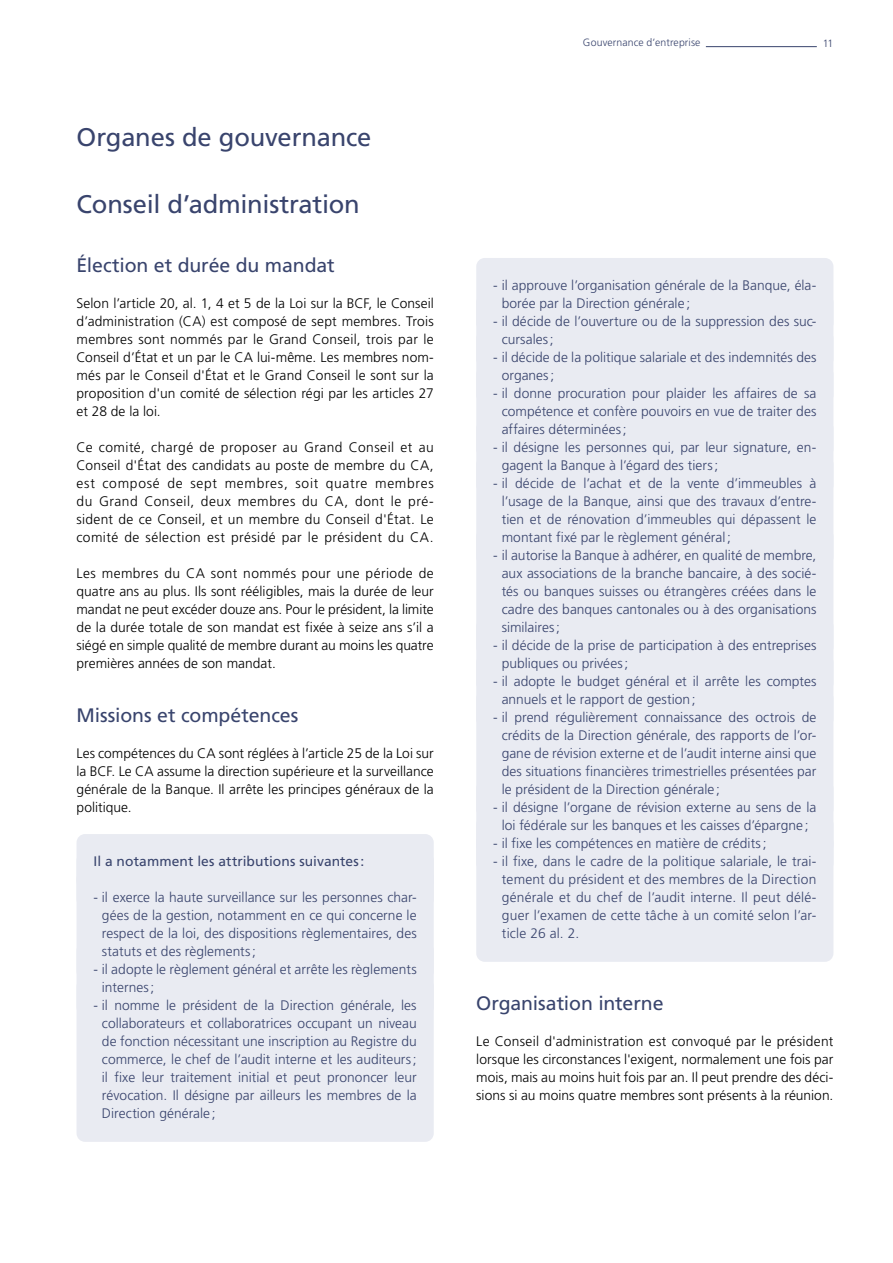
<style>
.page{position:relative;width:893px;height:1263px;background:#fff}
.page>*{position:absolute;margin:0;border:0;box-sizing:border-box;transform-origin:0 0}
.t1{font:25.5px "Frutiger";letter-spacing:-.01em;color:#39446d}
.t2{font:19.5px "Frutiger";letter-spacing:-.005em;color:#39446d}
.t3{font:300 13.8px/18px "Frutiger";color:#39446d;text-align:justify}
.t4{font:300 13.8px/18px "Frutiger";letter-spacing:.005em;color:#000;text-align:justify}
.t5{font:13.8px "Frutiger";letter-spacing:.005em;color:#39446d}
.t6{font:300 10.5px "Frutiger";letter-spacing:.01em;color:#39446d}
</style>
<div class="page">
<hr style="left:706px;top:46px;width:111px;height:1px;background:#39446d">
<div style="left:77px;top:834px;width:357px;height:56px;background:#e9ebf2;border-radius:9px"></div>
<div style="left:77px;top:870px;width:357px;height:110px;background:#e9ebf2;border-radius:9px"></div>
<div style="left:77px;top:942px;width:357px;height:74px;background:#e9ebf2;border-radius:9px"></div>
<div style="left:77px;top:978px;width:357px;height:164px;background:#e9ebf2;border-radius:9px"></div>
<div style="left:476px;top:258px;width:357px;height:74px;background:#e9ebf2;border-radius:9px"></div>
<div style="left:476px;top:294px;width:357px;height:74px;background:#e9ebf2;border-radius:9px"></div>
<div style="left:476px;top:330px;width:357px;height:74px;background:#e9ebf2;border-radius:9px"></div>
<div style="left:476px;top:366px;width:357px;height:92px;background:#e9ebf2;border-radius:9px"></div>
<div style="left:476px;top:420px;width:357px;height:74px;background:#e9ebf2;border-radius:9px"></div>
<div style="left:476px;top:456px;width:357px;height:110px;background:#e9ebf2;border-radius:9px"></div>
<div style="left:476px;top:528px;width:357px;height:128px;background:#e9ebf2;border-radius:9px"></div>
<div style="left:476px;top:618px;width:357px;height:74px;background:#e9ebf2;border-radius:9px"></div>
<div style="left:476px;top:654px;width:357px;height:74px;background:#e9ebf2;border-radius:9px"></div>
<div style="left:476px;top:690px;width:357px;height:128px;background:#e9ebf2;border-radius:9px"></div>
<div style="left:476px;top:780px;width:357px;height:74px;background:#e9ebf2;border-radius:9px"></div>
<div style="left:476px;top:834px;width:357px;height:128px;background:#e9ebf2;border-radius:9px"></div>
<h1 class="t1" style="left:77px;top:122px;width:296px">Organes de gouvernance</h1>
<h1 class="t1" style="left:77px;top:189px;width:285px">Conseil d’administration</h1>
<h2 class="t2" style="left:77px;top:253px;width:260px">Élection et durée du mandat</h2>
<p class="t4" style="left:77px;top:294px;width:359px">Selon l’article 20, al. 1, 4 et 5 de la Loi sur la BCF, le Conseil d’administration (CA) est composé de sept membres. Trois membres sont nommés par le Grand Conseil, trois par le Conseil d’État et un par le CA lui-même. Les membres nom&shy;més par le Conseil d'État et le Grand Conseil le sont sur la proposition d'un comité de sélection régi par les articles 27 et 28 de la loi.</p>
<p class="t4" style="left:77px;top:438px;width:359px">Ce comité, chargé de proposer au Grand Conseil et au Conseil d'État des candidats au poste de membre du CA, est composé de sept membres, soit quatre membres du Grand Conseil, deux membres du CA, dont le pré&shy;sident de ce Conseil, et un membre du Conseil d'État. Le comité de sélection est présidé par le président du CA.</p>
<p class="t4" style="left:77px;top:564px;width:359px">Les membres du CA sont nommés pour une période de quatre ans au plus. Ils sont rééligibles, mais la durée de leur mandat ne peut excéder douze ans. Pour le président, la limite de la durée totale de son mandat est fixée à seize ans s’il a siégé en simple qualité de membre durant au moins les quatre premières années de son mandat.</p>
<h2 class="t2" style="left:77px;top:703px;width:223px">Missions et compétences</h2>
<p class="t4" style="left:77px;top:744px;width:359px">Les compétences du CA sont réglées à l’article 25 de la Loi sur la BCF. Le CA assume la direction supérieure et la surveillance générale de la Banque. Il arrête les principes généraux de la politique.</p>
<p class="t5" style="left:94px;top:853px;width:272px">Il a notamment les attributions suivantes:</p>
<p class="t3" style="left:102px;top:888px;width:316px;text-indent:-8px">- il exerce la haute surveillance sur les personnes char&shy;gées de la gestion, notamment en ce qui concerne le respect de la loi, des dispositions règlementaires, des statuts et des règlements;</p>
<p class="t3" style="left:102px;top:960px;width:316px;text-indent:-8px">- il adopte le règlement général et arrête les règlements internes;</p>
<p class="t3" style="left:102px;top:996px;width:316px;text-indent:-8px">- il nomme le président de la Direction générale, les collaborateurs et collaboratrices occupant un niveau de fonction nécessitant une inscription au Registre du commerce, le chef de l’audit interne et les auditeurs; il fixe leur traitement initial et peut prononcer leur révocation. Il désigne par ailleurs les membres de la Direction générale;</p>
<p class="t6" style="left:583px;top:37px;width:119px">Gouvernance d’entreprise</p>
<p class="t6" style="left:823px;top:37px;width:12px">11</p>
<p class="t3" style="left:502px;top:276px;width:316px;text-indent:-8px">- il approuve l’organisation générale de la Banque, éla&shy;borée par la Direction générale;</p>
<p class="t3" style="left:502px;top:312px;width:316px;text-indent:-8px">- il décide de l’ouverture ou de la suppression des suc&shy;cursales;</p>
<p class="t3" style="left:502px;top:348px;width:316px;text-indent:-8px">- il décide de la politique salariale et des indemnités des organes;</p>
<p class="t3" style="left:502px;top:384px;width:316px;text-indent:-8px">- il donne procuration pour plaider les affaires de sa compétence et confère pouvoirs en vue de traiter des affaires déterminées;</p>
<p class="t3" style="left:502px;top:438px;width:316px;text-indent:-8px">- il désigne les personnes qui, par leur signature, en&shy;gagent la Banque à l’égard des tiers;</p>
<p class="t3" style="left:502px;top:474px;width:316px;text-indent:-8px">- il décide de l’achat et de la vente d’immeubles à l’usage de la Banque, ainsi que des travaux d’entre&shy;tien et de rénovation d’immeubles qui dépassent le montant fixé par le règlement général;</p>
<p class="t3" style="left:502px;top:546px;width:316px;text-indent:-8px">- il autorise la Banque à adhérer, en qualité de membre, aux associations de la branche bancaire, à des socié&shy;tés ou banques suisses ou étrangères créées dans le cadre des banques cantonales ou à des organisations similaires;</p>
<p class="t3" style="left:502px;top:636px;width:316px;text-indent:-8px">- il décide de la prise de participation à des entreprises publiques ou privées;</p>
<p class="t3" style="left:502px;top:672px;width:316px;text-indent:-8px">- il adopte le budget général et il arrête les comptes annuels et le rapport de gestion;</p>
<p class="t3" style="left:502px;top:708px;width:316px;text-indent:-8px">- il prend régulièrement connaissance des octrois de crédits de la Direction générale, des rapports de l’or&shy;gane de révision externe et de l’audit interne ainsi que des situations financières trimestrielles présentées par le président de la Direction générale ;</p>
<p class="t3" style="left:493px;top:798px;width:325px;text-align:center">- il désigne l’organe de révision externe au sens de la loi fédérale sur les banques et les caisses d’épargne;</p>
<p class="t3" style="left:493px;top:834px;width:275px">- il fixe les compétences en matière de crédits;</p>
<p class="t3" style="left:502px;top:852px;width:316px;text-indent:-9px">- il fixe, dans le cadre de la politique salariale, le trai&shy;tement du président et des membres de la Direction générale et du chef de l’audit interne. Il peut délé&shy;guer l’examen de cette tâche à un comité selon l’ar&shy;ticle 26 al. 2.</p>
<h2 class="t2" style="left:476px;top:991px;width:189px">Organisation interne</h2>
<p class="t4" style="left:476px;top:1032px;width:359px">Le Conseil d'administration est convoqué par le président lorsque les circonstances l'exigent, normalement une fois par mois, mais au moins huit fois par an. Il peut prendre des déci&shy;sions si au moins quatre membres sont présents à la réunion.</p>
</div>
